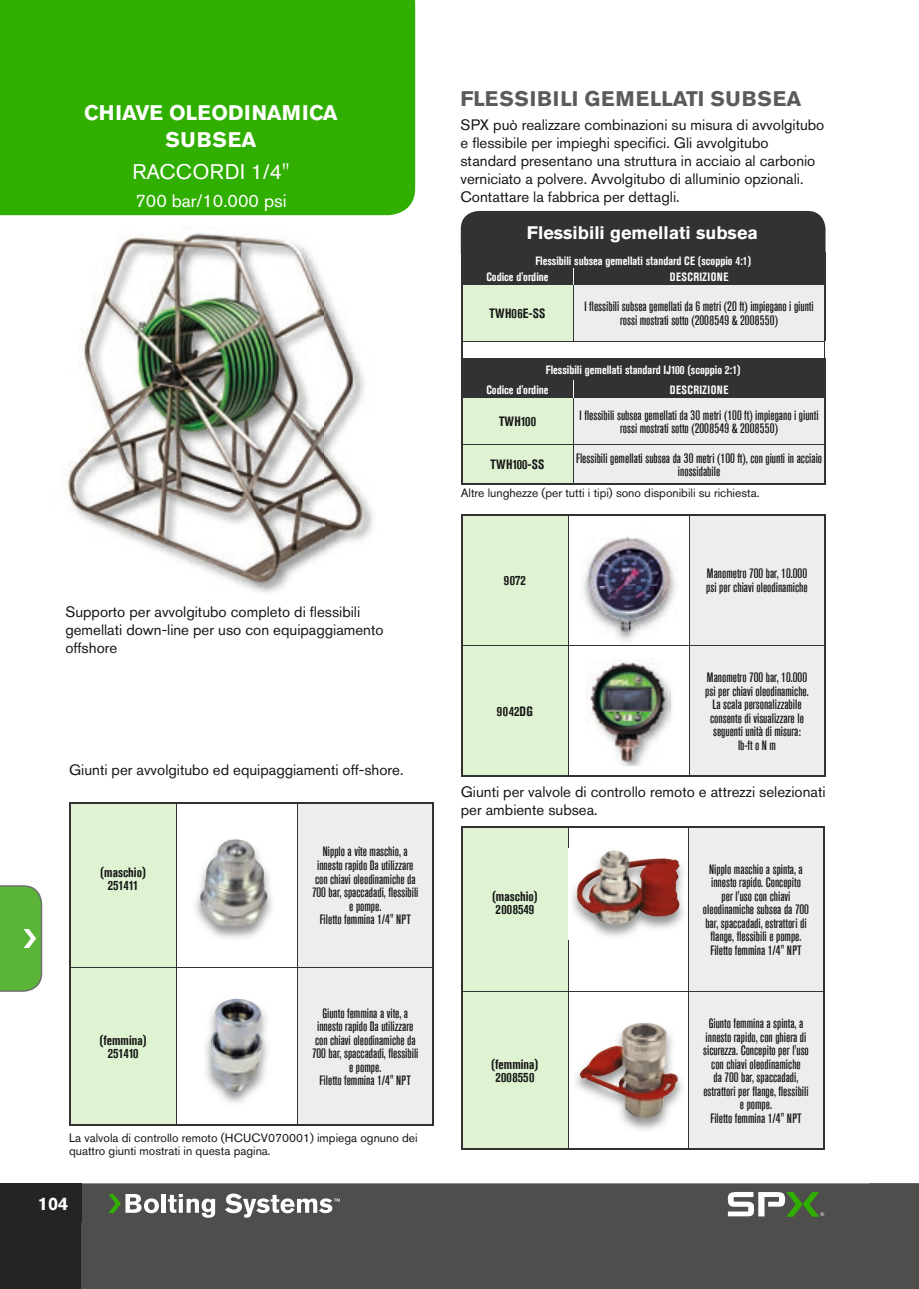
<style>
.page{position:relative;width:919px;height:1289px;background:#fff}
.page>*{position:absolute;margin:0;border:0;box-sizing:border-box;transform-origin:0 0}
.t1{font:700 21px "Akzidenz Grotesk BE";letter-spacing:.04em;color:#5b5b5b}
.t2{font:700 21px/27px "Akzidenz Grotesk BE";color:#fff;text-align:center}
.t3{font:21px "Akzidenz Grotesk BE";letter-spacing:.02em;color:#fff}
.t4{font:700 18px "Akzidenz Grotesk BE";color:#fff}
.t5{font:18px "Akzidenz Grotesk BE";color:#fff}
.t6{font:15px/18px "Akzidenz Grotesk BE";color:#151616}
.t7{font:500 condensed 13.5px/13.5px "Akzidenz Grotesk Std";color:#151616;text-align:center}
.t8{font:700 condensed 13.5px/13.5px "Akzidenz Grotesk Std";color:#151616;text-align:center}
.t9{font:700 condensed 13.5px "Akzidenz Grotesk Std";letter-spacing:.02em;color:#151616}
.t10{font:12px/13.5px "Akzidenz Grotesk BE";color:#151616}
.t11{font:700 condensed 12px/16px "Akzidenz Grotesk Std";color:#fff}
.t12{font:700 condensed 12px "Akzidenz Grotesk Std";letter-spacing:.035em;color:#fff}
</style>
<div class="page">
<div style="left:0;top:0;width:415px;height:215px;background:#30af00"></div>
<div style="left:0;top:1183px;width:918px;height:105px;background:#4e4e4d"></div>
<div style="left:0;top:1183px;width:81px;height:105px;background:#242423"></div>
<svg style="left:727px;top:1192px;width:97px;height:24px"></svg>
<svg style="left:108px;top:1194px;width:51px;height:19px"></svg>
<div style="left:161px;top:1193px;width:5px;height:19px;background:#fff"></div>
<svg style="left:168px;top:1194px;width:47px;height:23px"></svg>
<svg style="left:225px;top:1193px;width:115px;height:24px"></svg>
<svg style="left:0;top:885px;width:42px;height:106px;background:#62b444"></svg>
<img style="left:68px;top:233px;width:305px;height:360px">
<svg style="left:462px;top:827px;width:360px;height:321px"></svg>
<hr style="left:461px;top:826px;width:107px;height:1px;background:#323232">
<hr style="left:461px;top:827px;width:1px;height:164px;background:#323232">
<hr style="left:568px;top:826px;width:120px;height:1px;background:#323232">
<hr style="left:688px;top:826px;width:136px;height:1px;background:#323232">
<hr style="left:461px;top:991px;width:1px;height:157px;background:#323232">
<hr style="left:461px;top:1148px;width:107px;height:1px;background:#323232">
<hr style="left:568px;top:1148px;width:120px;height:1px;background:#323232">
<hr style="left:688px;top:1148px;width:136px;height:1px;background:#323232">
<hr style="left:568px;top:827px;width:1px;height:163px;background:#323232">
<hr style="left:687px;top:827px;width:1px;height:163px;background:#323232">
<hr style="left:462px;top:990px;width:106px;height:1px;background:#323232">
<hr style="left:568px;top:990px;width:120px;height:1px;background:#323232">
<hr style="left:568px;top:991px;width:1px;height:157px;background:#323232">
<hr style="left:688px;top:990px;width:134px;height:1px;background:#323232">
<hr style="left:687px;top:991px;width:1px;height:157px;background:#323232">
<hr style="left:822px;top:827px;width:2px;height:164px;background:#323232">
<hr style="left:822px;top:991px;width:2px;height:157px;background:#323232">
<img style="left:569px;top:848px;width:118px;height:91px">
<img style="left:577px;top:850px;width:102px;height:74px">
<img style="left:572px;top:1021px;width:113px;height:111px">
<img style="left:579px;top:1022px;width:99px;height:96px">
<svg style="left:71px;top:803px;width:361px;height:321px"></svg>
<hr style="left:69px;top:802px;width:107px;height:1px;background:#323232">
<hr style="left:69px;top:803px;width:2px;height:164px;background:#323232">
<hr style="left:176px;top:802px;width:121px;height:1px;background:#323232">
<hr style="left:297px;top:802px;width:137px;height:1px;background:#323232">
<hr style="left:69px;top:967px;width:2px;height:157px;background:#323232">
<hr style="left:69px;top:1124px;width:107px;height:1px;background:#323232">
<hr style="left:176px;top:1124px;width:121px;height:1px;background:#323232">
<hr style="left:297px;top:1124px;width:137px;height:1px;background:#323232">
<hr style="left:176px;top:803px;width:1px;height:163px;background:#323232">
<hr style="left:297px;top:803px;width:1px;height:163px;background:#323232">
<hr style="left:71px;top:966px;width:105px;height:1px;background:#323232">
<hr style="left:176px;top:966px;width:121px;height:1px;background:#323232">
<hr style="left:176px;top:967px;width:1px;height:157px;background:#323232">
<hr style="left:297px;top:966px;width:135px;height:1px;background:#323232">
<hr style="left:297px;top:967px;width:1px;height:157px;background:#323232">
<hr style="left:432px;top:803px;width:2px;height:164px;background:#323232">
<hr style="left:432px;top:967px;width:2px;height:157px;background:#323232">
<img style="left:192px;top:837px;width:83px;height:104px">
<img style="left:200px;top:839px;width:67px;height:87px">
<img style="left:203px;top:997px;width:67px;height:109px">
<img style="left:211px;top:998px;width:52px;height:94px">
<svg style="left:462px;top:515px;width:362px;height:260px;background:#e7efe2"></svg>
<hr style="left:461px;top:514px;width:107px;height:1px;background:#323232">
<hr style="left:461px;top:515px;width:1px;height:130px;background:#323232">
<hr style="left:568px;top:514px;width:121px;height:1px;background:#323232">
<hr style="left:689px;top:514px;width:136px;height:1px;background:#323232">
<hr style="left:461px;top:645px;width:1px;height:130px;background:#323232">
<hr style="left:461px;top:775px;width:107px;height:2px;background:#323232">
<hr style="left:568px;top:775px;width:121px;height:2px;background:#323232">
<hr style="left:689px;top:775px;width:136px;height:2px;background:#323232">
<hr style="left:568px;top:515px;width:1px;height:130px;background:#323232">
<hr style="left:688px;top:515px;width:1px;height:130px;background:#323232">
<hr style="left:462px;top:645px;width:106px;height:1px;background:#323232">
<hr style="left:568px;top:645px;width:121px;height:1px;background:#323232">
<hr style="left:568px;top:646px;width:1px;height:129px;background:#323232">
<hr style="left:689px;top:645px;width:135px;height:1px;background:#323232">
<hr style="left:688px;top:646px;width:1px;height:129px;background:#323232">
<hr style="left:824px;top:515px;width:1px;height:130px;background:#323232">
<hr style="left:824px;top:645px;width:1px;height:130px;background:#323232">
<img style="left:580px;top:563px;width:98px;height:82px">
<img style="left:579px;top:526px;width:99px;height:37px">
<img style="left:579px;top:562px;width:1px;height:73px">
<img style="left:678px;top:562px;width:1px;height:73px">
<svg style="left:461px;top:211px;width:364px;height:273px;background:#999d98"></svg>
<img style="left:588px;top:660px;width:88px;height:106px">
<img style="left:585px;top:658px;width:85px;height:53px">
<img style="left:585px;top:711px;width:3px;height:53px">
<img style="left:588px;top:660px;width:82px;height:104px">
<h1 class="t2" style="left:84px;top:99px;width:255px">CHIAVE OLEODINAMICA<br>SUBSEA</h1>
<h1 class="t3" style="left:132px;top:159px;width:159px">RACCORDI 1/4"</h1>
<h2 class="t5" style="left:135px;top:190px;width:153px">700 bar/10.000 psi</h2>
<p class="t6" style="left:65px;top:602px;width:320px">Supporto per avvolgitubo completo di flessibili gemellati down-line per uso con equipaggiamento offshore</p>
<p class="t6" style="left:69px;top:760px;width:336px">Giunti per avvolgitubo ed equipaggiamenti off-shore.</p>
<p class="t8" style="left:100px;top:865px;width:47px">(maschio)<br>251411</p>
<p class="t8" style="left:99px;top:1033px;width:49px">(femmina)<br>251410</p>
<p class="t7" style="left:312px;top:845px;width:108px">Nipplo a vite maschio, a innesto rapido Da utilizzare con chiavi oleodinamiche da<br>700 bar, spaccadadi, flessibili e pompe.<br>Filetto femmina 1/4" NPT</p>
<p class="t7" style="left:312px;top:1006px;width:108px">Giunto femmina a vite, a innesto rapido Da utilizzare con chiavi oleodinamiche da<br>700 bar, spaccadadi, flessibili e pompe.<br>Filetto femmina 1/4" NPT</p>
<p class="t10" style="left:69px;top:1130px;width:350px">La valvola di controllo remoto (HCUCV070001) impiega ognuno dei quattro giunti mostrati in questa pagina.</p>
<h2 class="t4" style="left:38px;top:1192px;width:32px">104</h2>
<h1 class="t1" style="left:460px;top:86px;width:342px">FLESSIBILI GEMELLATI SUBSEA</h1>
<p class="t6" style="left:460px;top:116px;width:365px">SPX può realizzare combinazioni su misura di avvolgitubo e flessibile per impieghi specifici. Gli avvolgitubo standard presentano una struttura in acciaio al carbonio verniciato a polvere. Avvolgitubo di alluminio opzionali.<br>Contattare la fabbrica per dettagli.</p>
<h2 class="t4" style="left:526px;top:222px;width:233px">Flessibili gemellati subsea</h2>
<p class="t11" style="left:486px;top:253px;width:266px;text-indent:49px">Flessibili subsea gemellati standard CE (scoppio 4:1)<br>Codice d'ordine</p>
<p class="t12" style="left:669px;top:270px;width:60px">DESCRIZIONE</p>
<p class="t9" style="left:489px;top:306px;width:57px">TWH06E-SS</p>
<p class="t7" style="left:584px;top:300px;width:231px">I flessibili subsea gemellati da 6 metri (20 ft) impiegano i giunti rossi mostrati sotto (2008549 &amp; 2008550)</p>
<p class="t11" style="left:486px;top:360px;width:256px;line-height:20px;text-indent:60px">Flessibili gemellati standard IJ100 (scoppio 2:1)<br>Codice d'ordine</p>
<p class="t12" style="left:669px;top:383px;width:60px">DESCRIZIONE</p>
<p class="t8" style="left:499px;top:415px;width:39px">TWH100</p>
<p class="t7" style="left:579px;top:408px;width:240px">I flessibili subsea gemellati da 30 metri (100 ft) impiegano i giunti rossi mostrati sotto (2008549 &amp; 2008550)</p>
<p class="t8" style="left:490px;top:458px;width:55px">TWH100-SS</p>
<p class="t7" style="left:576px;top:451px;width:247px">Flessibili gemellati subsea da 30 metri (100 ft), con giunti in acciaio inossidabile</p>
<p class="t10" style="left:461px;top:486px;width:300px">Altre lunghezze (per tutti i tipi) sono disponibili su richiesta.</p>
<p class="t8" style="left:504px;top:573px;width:23px">9072</p>
<p class="t7" style="left:706px;top:567px;width:103px;text-align:left">Manometro 700 bar, 10.000 psi per chiavi oleodinamiche</p>
<p class="t8" style="left:497px;top:704px;width:37px">9042DG</p>
<p class="t7" style="left:705px;top:670px;width:105px">Manometro 700 bar, 10.000 psi per chiavi oleodinamiche.<br>La scala personalizzabile consente di visualizzare le seguenti unità di misura: lb-ft o N m</p>
<p class="t6" style="left:461px;top:782px;width:366px">Giunti per valvole di controllo remoto e attrezzi selezionati per ambiente subsea.</p>
<p class="t8" style="left:492px;top:889px;width:47px;text-align:left">(maschio)<br>2008549</p>
<p class="t8" style="left:491px;top:1057px;width:49px">(femmina)<br>2008550</p>
<p class="t7" style="left:703px;top:862px;width:108px">Nipplo maschio a spinta, a innesto rapido. Concepito<br>per l'uso con chiavi oleodinamiche subsea da 700 bar, spaccadadi, estrattori di flange, flessibili e pompe.<br>Filetto femmina 1/4" NPT</p>
<p class="t7" style="left:703px;top:1016px;width:107px">Giunto femmina a spinta, a innesto rapido, con ghiera di sicurezza. Concepito per l'uso con chiavi oleodinamiche<br>da 700 bar, spaccadadi, estrattori per flange, flessibili e pompe.<br>Filetto femmina 1/4" NPT</p>
</div>
